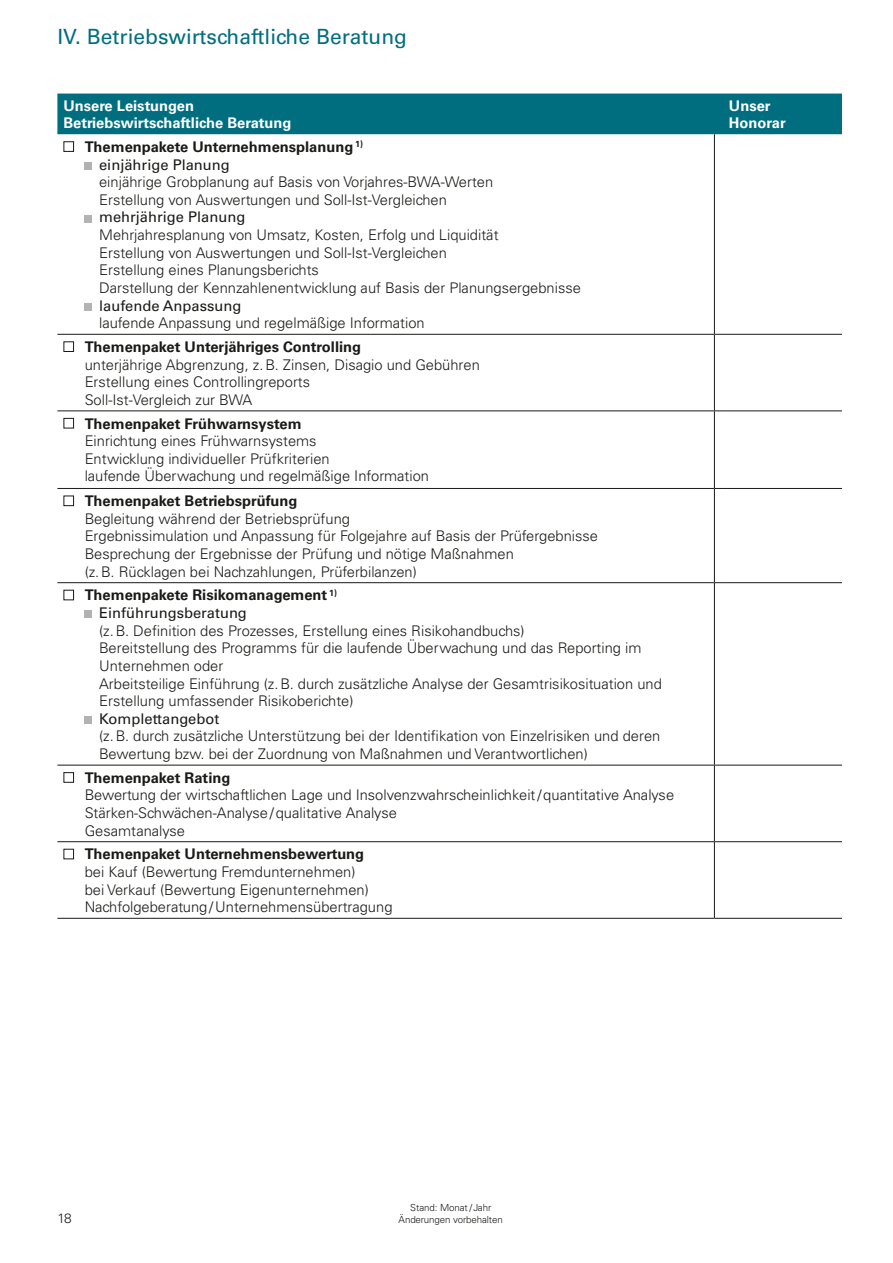
<style>
.page{position:relative;width:893px;height:1263px;background:#fff}
.page>*{position:absolute;margin:0;border:0;box-sizing:border-box;transform-origin:0 0}
.t1{font:21px "Univers";color:#006e7e}
.t2{font:300 14.7px/17.7px "Univers";color:#1a1a18}
.t3{font:700 14.7px/17.7px "Univers";color:#1a1a18}
.t4{font:700 14.7px/17.7px "Univers";color:#fff}
.t5{font:14.7px "Univers";color:#1a1a18}
.t6{font:300 13.5px "Univers";color:#1a1a18}
.t7{font:300 9.75px/11.7px "Univers";letter-spacing:-.01em;color:#1a1a18;text-align:center}
.s1{font-weight:400}
</style>
<div class="page">
<div style="left:57px;top:94px;width:785px;height:40px;background:#006e7e"></div>
<hr style="left:714px;top:134px;width:1px;height:200px;background:#1a1a18">
<hr style="left:57px;top:334px;width:657px;height:1px;background:#1a1a18">
<hr style="left:714px;top:335px;width:1px;height:75px;background:#1a1a18">
<hr style="left:723px;top:334px;width:119px;height:1px;background:#1a1a18">
<hr style="left:57px;top:410px;width:657px;height:1px;background:#1a1a18">
<hr style="left:714px;top:411px;width:1px;height:77px;background:#1a1a18">
<hr style="left:723px;top:410px;width:119px;height:1px;background:#1a1a18">
<hr style="left:57px;top:488px;width:657px;height:1px;background:#1a1a18">
<hr style="left:714px;top:489px;width:1px;height:93px;background:#1a1a18">
<hr style="left:723px;top:488px;width:119px;height:1px;background:#1a1a18">
<hr style="left:57px;top:582px;width:657px;height:1px;background:#1a1a18">
<hr style="left:714px;top:583px;width:1px;height:182px;background:#1a1a18">
<hr style="left:723px;top:582px;width:119px;height:1px;background:#1a1a18">
<hr style="left:57px;top:765px;width:657px;height:1px;background:#1a1a18">
<hr style="left:714px;top:765px;width:1px;height:76px;background:#1a1a18">
<hr style="left:723px;top:765px;width:119px;height:1px;background:#1a1a18">
<hr style="left:57px;top:841px;width:657px;height:1px;background:#1a1a18">
<hr style="left:714px;top:842px;width:1px;height:76px;background:#1a1a18">
<hr style="left:723px;top:841px;width:119px;height:1px;background:#1a1a18">
<hr style="left:57px;top:918px;width:657px;height:1px;background:#1a1a18">
<hr style="left:723px;top:918px;width:119px;height:1px;background:#1a1a18">
<div style="left:63px;top:141px;width:11px;height:11px;border:1px solid #1a1a18"></div>
<div style="left:85px;top:162px;width:7px;height:8px;background:#b1b2b3"></div>
<div style="left:85px;top:215px;width:7px;height:7px;background:#b1b2b3"></div>
<div style="left:85px;top:303px;width:7px;height:8px;background:#b1b2b3"></div>
<div style="left:63px;top:341px;width:11px;height:11px;border:1px solid #1a1a18"></div>
<div style="left:63px;top:418px;width:11px;height:10px;border:1px solid #1a1a18"></div>
<div style="left:63px;top:495px;width:11px;height:11px;border:1px solid #1a1a18"></div>
<div style="left:63px;top:590px;width:11px;height:10px;border:1px solid #1a1a18"></div>
<div style="left:85px;top:610px;width:7px;height:8px;background:#b1b2b3"></div>
<div style="left:85px;top:716px;width:7px;height:8px;background:#b1b2b3"></div>
<div style="left:63px;top:772px;width:11px;height:11px;border:1px solid #1a1a18"></div>
<div style="left:63px;top:849px;width:11px;height:10px;border:1px solid #1a1a18"></div>
<h1 class="t1" style="left:57px;top:24px;width:351px">IV. Betriebswirtschaftliche Beratung</h1>
<p class="t4" style="left:63px;top:97px;width:230px">Unsere Leistungen<br>Betriebswirtschaftliche Beratung</p>
<p class="t4" style="left:729px;top:97px;width:58px">Unser<br>Honorar</p>
<p class="t3" style="left:99px;top:138px;width:265px;text-indent:-14px">Themenpakete Unternehmensplanung <sup>1) </sup><span class="s1">einjährige Planung</span></p>
<p class="t2" style="left:99px;top:173px;width:396px">einjährige Grobplanung auf Basis von Vorjahres-BWA-Werten<br>Erstellung von Auswertungen und Soll-Ist-Vergleichen</p>
<p class="t5" style="left:99px;top:209px;width:148px">mehrjährige Planung</p>
<p class="t2" style="left:99px;top:226px;width:483px">Mehrjahresplanung von Umsatz, Kosten, Erfolg und Liquidität<br>Erstellung von Auswertungen und Soll-Ist-Vergleichen<br>Erstellung eines Planungsberichts<br>Darstellung der Kennzahlenentwicklung auf Basis der Planungsergebnisse</p>
<p class="t5" style="left:99px;top:297px;width:144px">laufende Anpassung</p>
<p class="t2" style="left:99px;top:314px;width:327px">laufende Anpassung und regelmäßige Information</p>
<p class="t3" style="left:85px;top:338px;width:278px">Themenpaket Unterjähriges Controlling</p>
<p class="t2" style="left:85px;top:356px;width:397px">unterjährige Abgrenzung, z.B. Zinsen, Disagio und Gebühren<br>Erstellung eines Controllingreports<br>Soll-Ist-Vergleich zur BWA</p>
<p class="t3" style="left:85px;top:415px;width:218px">Themenpaket Frühwarnsystem</p>
<p class="t2" style="left:85px;top:432px;width:346px">Einrichtung eines Frühwarnsystems<br>Entwicklung individueller Prüfkriterien<br>laufende Überwachung und regelmäßige Information</p>
<p class="t3" style="left:85px;top:492px;width:214px">Themenpaket Betriebsprüfung</p>
<p class="t2" style="left:85px;top:510px;width:515px">Begleitung während der Betriebsprüfung<br>Ergebnissimulation und Anpassung für Folgejahre auf Basis der Prüfergebnisse Besprechung der Ergebnisse der Prüfung und nötige Maßnahmen<br>(z.B. Rücklagen bei Nachzahlungen, Prüferbilanzen)</p>
<p class="t3" style="left:99px;top:586px;width:239px;text-indent:-14px">Themenpakete Risikomanagement <sup>1)<br></sup><span class="s1">Einführungsberatung</span></p>
<p class="t2" style="left:99px;top:622px;width:564px">(z.B. Definition des Prozesses, Erstellung eines Risikohandbuchs)<br>Bereitstellung des Programms für die laufende Überwachung und das Reporting im Unternehmen oder<br>Arbeitsteilige Einführung (z.B. durch zusätzliche Analyse der Gesamtrisikosituation und Erstellung umfassender Risikoberichte)</p>
<p class="t5" style="left:99px;top:710px;width:122px">Komplettangebot</p>
<p class="t2" style="left:99px;top:727px;width:563px">(z.B. durch zusätzliche Unterstützung bei der Identifikation von Einzelrisiken und deren<br>Bewertung bzw. bei der Zuordnung von Maßnahmen und Verantwortlichen)</p>
<p class="t3" style="left:85px;top:769px;width:147px">Themenpaket Rating</p>
<p class="t2" style="left:85px;top:786px;width:591px">Bewertung der wirtschaftlichen Lage und Insolvenzwahrscheinlichkeit/quantitative Analyse<br>Stärken-Schwächen-Analyse/qualitative Analyse<br>Gesamtanalyse</p>
<p class="t3" style="left:85px;top:845px;width:281px">Themenpaket Unternehmensbewertung</p>
<p class="t2" style="left:85px;top:863px;width:309px">bei Kauf (Bewertung Fremdunternehmen)<br>bei Verkauf (Bewertung Eigenunternehmen)<br>Nachfolgeberatung/Unternehmensübertragung</p>
<p class="t6" style="left:57px;top:1210px;width:16px">18</p>
<p class="t7" style="left:399px;top:1202px;width:106px">Stand: Monat /Jahr<br>Änderungen vorbehalten</p>
</div>
